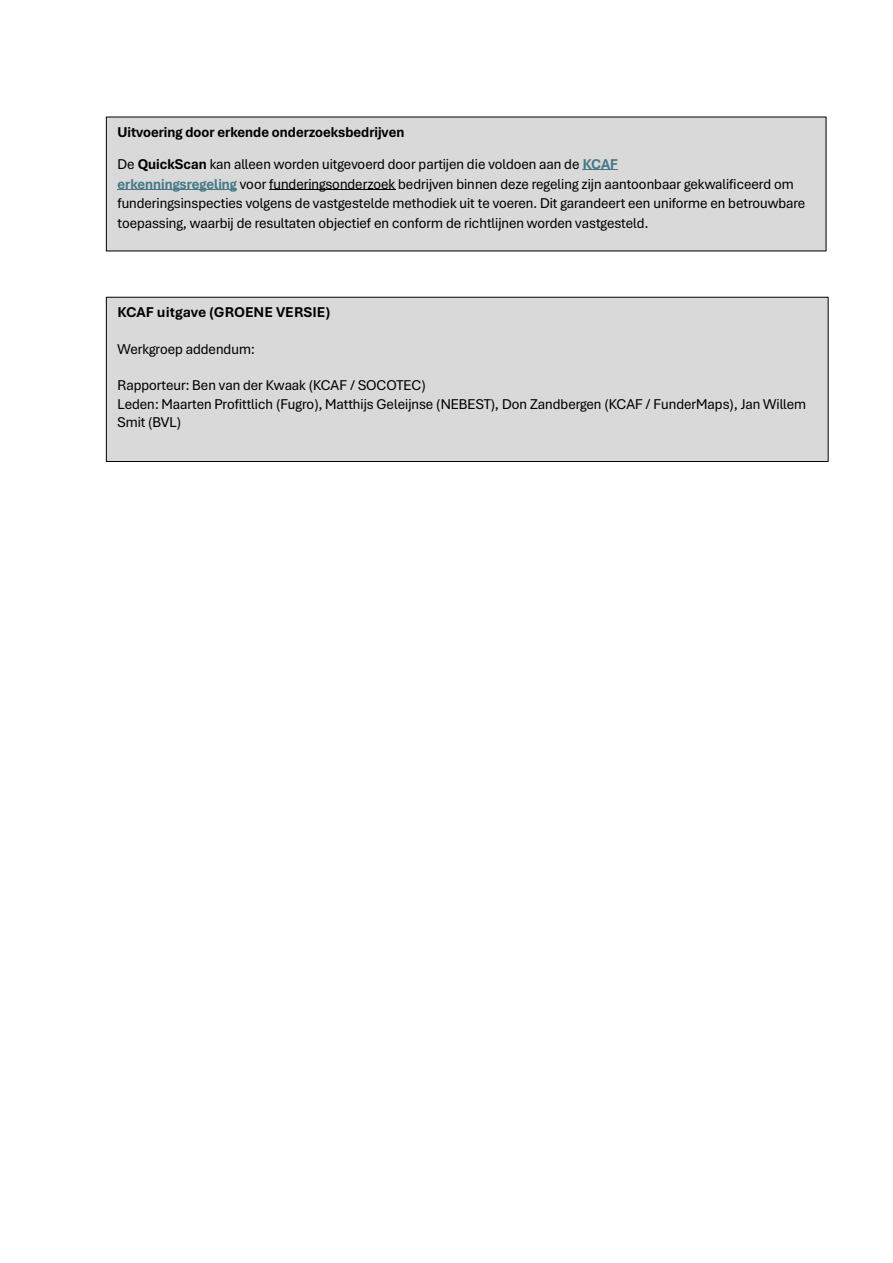
<style>
.page{position:relative;width:893px;height:1263px;background:#fff}
.page>*{position:absolute;margin:0;border:0;box-sizing:border-box;transform-origin:0 0}
.t1{font:15px/19.6px "Aptos Display";color:#000}
.t2{font:700 15px "Aptos Display";color:#000}
.t3{font:700 15px "Aptos";color:#000}
.s1{font-weight:700}
.s2{font-weight:700;color:#467886}
</style>
<div class="page">
<div style="left:106px;top:117px;width:720px;height:134px;background:#d9d9d9"></div>
<hr style="left:583px;top:170px;width:35px;height:1px;background:#467886">
<hr style="left:118px;top:189px;width:119px;height:1px;background:#467886">
<hr style="left:269px;top:189px;width:126px;height:1px;background:#000">
<div style="left:106px;top:297px;width:722px;height:164px;background:#d9d9d9"></div>
<div style="left:106px;top:297px;width:723px;height:165px;border:1px solid #000"></div>
<p class="t2" style="left:118px;top:123px;width:288px">Uitvoering door erkende onderzoeksbedrijven</p>
<p class="t1" style="left:118px;top:154px;width:689px">De <span class="s1">QuickScan</span> kan alleen worden uitgevoerd door partijen die voldoen aan de <span class="s2">KCAF<br>erkenningsregeling</span> voor funderingsonderzoek bedrijven binnen deze regeling zijn aantoonbaar gekwalificeerd om funderingsinspecties volgens de vastgestelde methodiek uit te voeren. Dit garandeert een uniforme en betrouwbare toepassing, waarbij de resultaten objectief en conform de richtlijnen worden vastgesteld.</p>
<p class="t3" style="left:118px;top:303px;width:214px">KCAF uitgave (GROENE VERSIE)</p>
<p class="t1" style="left:118px;top:339px;width:139px">Werkgroep addendum:</p>
<p class="t1" style="left:118px;top:376px;width:310px">Rapporteur: Ben van der Kwaak (KCAF / SOCOTEC)</p>
<p class="t1" style="left:118px;top:395px;width:690px;line-height:18.3px">Leden: Maarten Profittlich (Fugro), Matthijs Geleijnse (NEBEST), Don Zandbergen (KCAF / FunderMaps), Jan Willem<br>Smit (BVL)</p>
</div>
